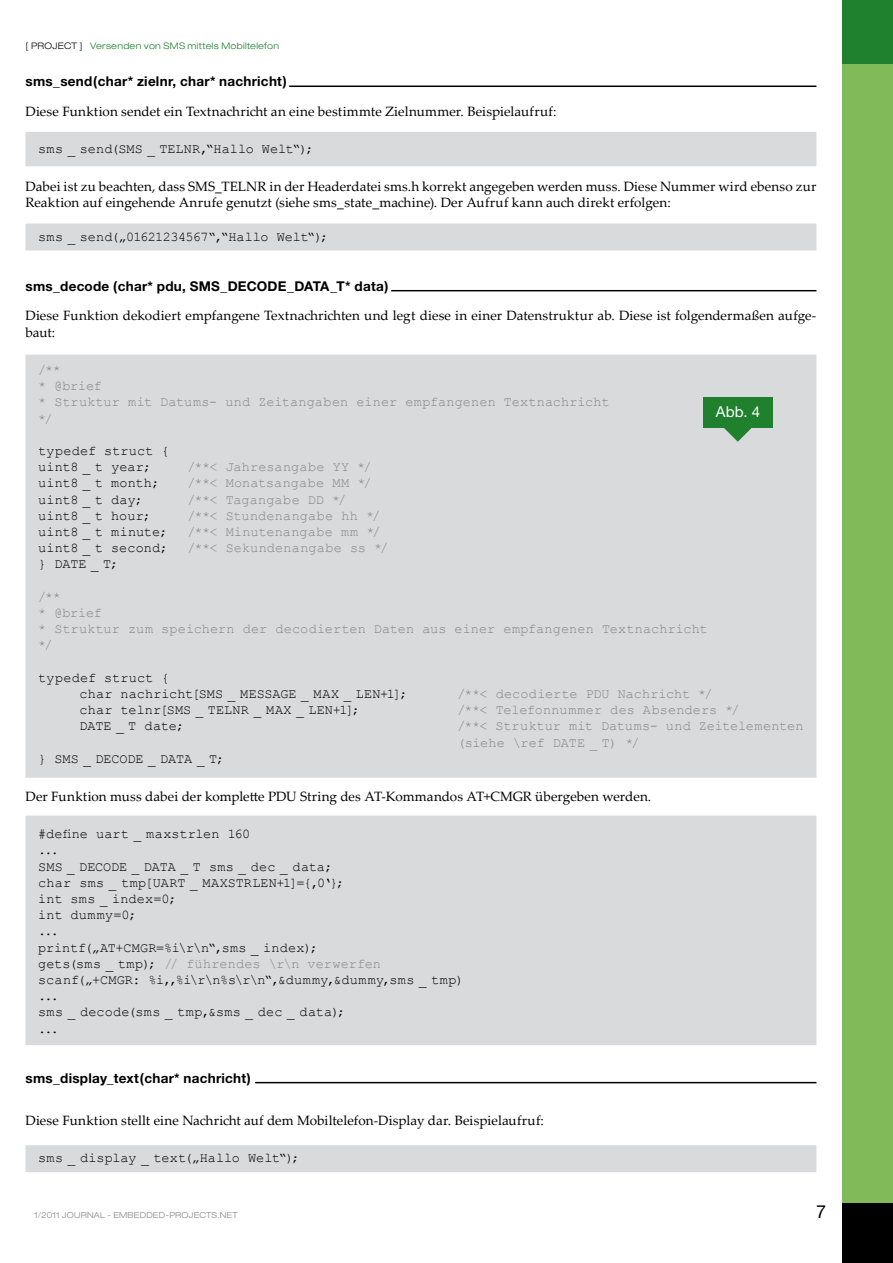
<style>
.page{position:relative;width:893px;height:1263px;background:#fff}
.page>*{position:absolute;margin:0;border:0;box-sizing:border-box;transform-origin:0 0}
.t1{font:18px "Helvetica Neue";color:#000}
.t2{font:15px "Helvetica Neue";color:#fff}
.t3{font:13.5px/16.5px "Palatino Linotype";letter-spacing:.005em;color:#000}
.t4{font:13.5px/16.2px "Courier New";letter-spacing:.01em;color:#000}
.t5{font:13.5px/16.2px "Courier New";letter-spacing:.005em;color:#848687}
.t6{font:700 13.5px "Helvetica Neue";letter-spacing:.02em;color:#000}
.t7{font:13.5px "Courier New";letter-spacing:-.03em;color:#000}
.t8{font:13.5px "Courier New";letter-spacing:-.01em;color:#000}
.t9{font:300 expanded 9px "Helvetica Neue";letter-spacing:.03em;color:#1f802d}
.t10{font:300 expanded 8.25px "Helvetica Neue";letter-spacing:.025em;color:#87888a}
.s1{color:#000}
.s2{color:#848687}
</style>
<div class="page">
<div style="left:842px;top:64px;width:51px;height:1139px;background:#81bb59"></div>
<div style="left:842px;top:0;width:51px;height:64px;background:#1f802d"></div>
<div style="left:842px;top:1203px;width:51px;height:60px;background:#000"></div>
<hr style="left:289px;top:86px;width:527px;height:1px;background:#000">
<div style="left:26px;top:132px;width:790px;height:34px;background:#d9dadb"></div>
<div style="left:26px;top:224px;width:790px;height:27px;background:#d9dadb"></div>
<hr style="left:391px;top:290px;width:425px;height:1px;background:#000">
<div style="left:26px;top:355px;width:790px;height:423px;background:#d9dadb"></div>
<div style="left:26px;top:816px;width:790px;height:229px;background:#d9dadb"></div>
<hr style="left:255px;top:1082px;width:561px;height:1px;background:#000">
<div style="left:26px;top:1145px;width:790px;height:27px;background:#d9dadb"></div>
<svg style="left:724px;top:428px;width:28px;height:14px"></svg>
<div style="left:703px;top:397px;width:70px;height:31px;background:#1f802d"></div>
<p class="t9" style="left:26px;top:41px;width:255px"><span class="s1">[ PROJECT ]</span> Versenden von SMS mittels Mobiltelefon</p>
<p class="t6" style="left:26px;top:73px;width:263px">sms_send(char* zielnr, char* nachricht)</p>
<p class="t3" style="left:26px;top:102px;width:532px">Diese Funktion sendet ein Textnachricht an eine bestimmte Zielnummer. Beispielaufruf:</p>
<p class="t4" style="left:38px;top:140px;width:277px">sms _ send(SMS _ TELNR,“Hallo Welt“);</p>
<p class="t3" style="left:26px;top:177px;width:792px">Dabei ist zu beachten, dass SMS_TELNR in der Headerdatei sms.h korrekt angegeben werden muss. Diese Nummer wird ebenso zur<br>Reaktion auf eingehende Anrufe genutzt (siehe sms_state_machine). Der Aufruf kann auch direkt erfolgen:</p>
<p class="t7" style="left:38px;top:228px;width:291px">sms _ send(„01621234567“,“Hallo Welt“);</p>
<p class="t6" style="left:26px;top:278px;width:365px">sms_decode (char* pdu, SMS_DECODE_DATA_T* data)</p>
<p class="t3" style="left:26px;top:307px;width:792px">Diese Funktion dekodiert empfangene Textnachrichten und legt diese in einer Datenstruktur ab. Diese ist folgendermaßen aufge&shy;baut:</p>
<p class="t5" style="left:38px;top:361px;width:573px">/**<br>* @brief<br>* Struktur mit Datums- und Zeitangaben einer empfangenen Textnachricht */</p>
<p class="t4" style="left:38px;top:442px;width:133px">typedef struct { uint8 _ t year;</p>
<p class="t2" style="left:716px;top:403px;width:46px">Abb. 4</p>
<p class="t5" style="left:188px;top:458px;width:185px">/**&lt; Jahresangabe YY */</p>
<p class="t4" style="left:38px;top:475px;width:123px">uint8 _ t month;</p>
<p class="t5" style="left:188px;top:475px;width:186px">/**&lt; Monatsangabe MM */</p>
<p class="t4" style="left:38px;top:491px;width:106px">uint8 _ t day;</p>
<p class="t5" style="left:188px;top:491px;width:160px">/**&lt; Tagangabe DD */</p>
<p class="t4" style="left:38px;top:507px;width:114px">uint8 _ t hour;</p>
<p class="t5" style="left:188px;top:507px;width:194px">/**&lt; Stundenangabe hh */</p>
<p class="t4" style="left:38px;top:523px;width:131px">uint8 _ t minute;</p>
<p class="t5" style="left:188px;top:523px;width:195px">/**&lt; Minutenangabe mm */</p>
<p class="t4" style="left:38px;top:539px;width:131px">uint8 _ t second;</p>
<p class="t5" style="left:188px;top:539px;width:202px">/**&lt; Sekundenangabe ss */</p>
<p class="t4" style="left:38px;top:556px;width:82px">} DATE _ T;</p>
<p class="t5" style="left:38px;top:588px;width:671px">/**<br>* @brief<br>* Struktur zum speichern der decodierten Daten aus einer empfangenen Textnachricht */</p>
<p class="t4" style="left:80px;top:669px;width:329px;text-indent:-41px">typedef struct {<br>char nachricht[SMS _ MESSAGE _ MAX _ LEN+1];</p>
<p class="t5" style="left:458px;top:685px;width:256px">/**&lt; decodierte PDU Nachricht */</p>
<p class="t4" style="left:80px;top:701px;width:282px">char telnr[SMS _ TELNR _ MAX _ LEN+1];</p>
<p class="t5" style="left:458px;top:701px;width:283px">/**&lt; Telefonnummer des Absenders */</p>
<p class="t8" style="left:80px;top:718px;width:106px">DATE _ T date;</p>
<p class="t5" style="left:458px;top:718px;width:348px">/**&lt; Struktur mit Datums- und Zeitelementen (siehe \ref DATE _ T) */</p>
<p class="t8" style="left:38px;top:750px;width:187px">} SMS _ DECODE _ DATA _ T;</p>
<p class="t3" style="left:26px;top:787px;width:627px">Der Funktion muss dabei der komplette PDU String des AT-Kommandos AT+CMGR übergeben werden.</p>
<p class="t4" style="left:38px;top:825px;width:427px">#define uart _ maxstrlen 160<br>...<br>SMS _ DECODE _ DATA _ T sms _ dec _ data;<br>char sms _ tmp[UART _ MAXSTRLEN+1]={‚0‘};<br>int sms _ index=0;<br>int dummy=0;<br>...<br>printf(„AT+CMGR=%i\r\n“,sms _ index);<br>gets(sms _ tmp); <span class="s2">// führendes \r\n verwerfen </span>scanf(„+CMGR: %i,,%i\r\n%s\r\n“,&amp;dummy,&amp;dummy,sms _ tmp) ...<br>sms _ decode(sms _ tmp,&amp;sms _ dec _ data);<br>...</p>
<p class="t6" style="left:26px;top:1069px;width:227px">sms_display_text(char* nachricht)</p>
<p class="t3" style="left:26px;top:1111px;width:520px">Diese Funktion stellt eine Nachricht auf dem Mobiltelefon-Display dar. Beispielaufruf:</p>
<p class="t4" style="left:38px;top:1149px;width:263px">sms _ display _ text(„Hallo Welt“);</p>
<p class="t10" style="left:34px;top:1210px;width:205px">1/2011 JOURNAL - EMBEDDED-PROJECTS.NET</p>
<h1 class="t1" style="left:816px;top:1200px;width:12px">7</h1>
</div>
